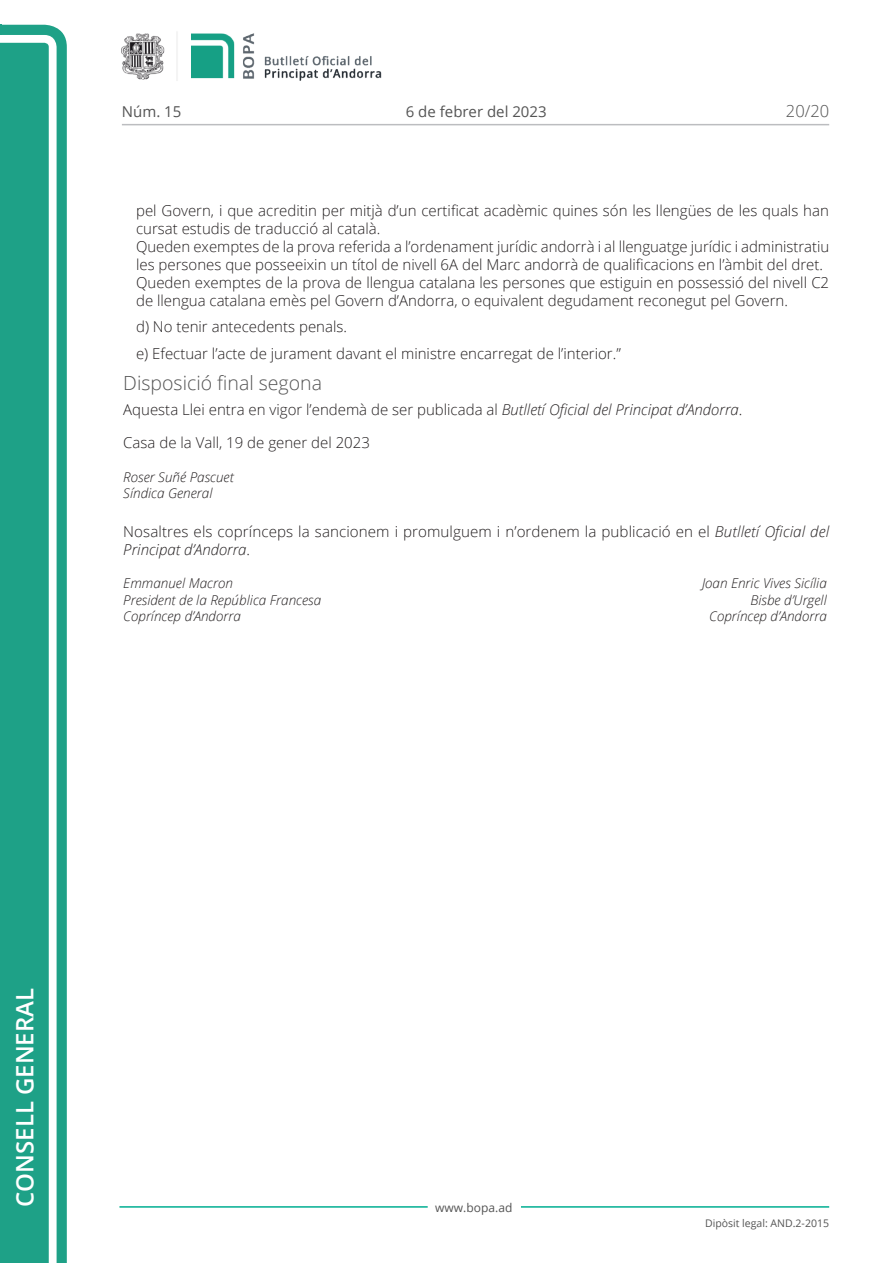
<style>
.page{position:relative;width:893px;height:1263px;background:#fff}
.page>*{position:absolute;margin:0;border:0;box-sizing:border-box;transform-origin:0 0}
.t1{font:600 24px "Open Sans";color:#fff}
.Titol_5{font:300 19.5px "Open Sans";color:#545454}
.t2{font:300 16.5px "Open Sans";color:#545454}
.Body_text_NOS{font:300 15px/18px "Open Sans";color:#231f20}
.Body_text_i{font:300 15px/18px "Open Sans";color:#231f20}
.Body_text{font:300 15px/18px "Open Sans";letter-spacing:.005em;color:#231f20}
.Data{font:300 15px "Open Sans";color:#231f20}
.t3{font:15px "Open Sans";color:#545454}
.signatura{font:italic 300 13.5px/16.5px "Open Sans";color:#231f20}
.t4{font:12px "Open Sans";color:#545454}
.t5{font:10.5px "Open Sans";color:#545454}
.s1{font-style:italic}
</style>
<div class="page">
<svg style="left:0;top:25px;width:67px;height:1238px;fill:#1ea187"></svg>
<div style="left:0;top:43px;width:49px;height:1220px;background:#1ea187"></div>
<img style="left:122px;top:32px;width:260px;height:49px">
<hr style="left:119px;top:1206px;width:309px;height:2px;background:#00ae91">
<hr style="left:521px;top:1206px;width:308px;height:2px;background:#00ae91">
<hr style="left:122px;top:124px;width:707px;height:1px;background:#bcbdc0">
<p class="t3" style="left:122px;top:102px;width:61px">Núm. 15</p>
<p class="t3" style="left:406px;top:102px;width:142px">6 de febrer del 2023</p>
<p class="t2" style="left:786px;top:100px;width:45px">20/20</p>
<p class="Body_text_NOS" style="left:136px;top:201px;width:694px">pel Govern, i que acreditin per mitjà d’un certificat acadèmic quines són les llengües de les quals han cursat estudis de traducció al català.</p>
<p class="Body_text_NOS" style="left:136px;top:237px;width:695px">Queden exemptes de la prova referida a l’ordenament jurídic andorrà i al llenguatge jurídic i administratiu les persones que posseeixin un títol de nivell 6A del Marc andorrà de qualificacions en l’àmbit del dret.</p>
<p class="Body_text_i" style="left:136px;top:273px;width:695px">Queden exemptes de la prova de llengua catalana les persones que estiguin en possessió del nivell C2 de llengua catalana emès pel Govern d’Andorra, o equivalent degudament reconegut pel Govern.</p>
<p class="Body_text_i" style="left:136px;top:317px;width:212px">d) No tenir antecedents penals.</p>
<p class="Body_text_i" style="left:136px;top:344px;width:486px">e) Efectuar l’acte de jurament davant el ministre encarregat de l’interior.”</p>
<p class="Titol_5" style="left:123px;top:369px;width:200px">Disposició final segona</p>
<p class="Body_text" style="left:123px;top:400px;width:621px">Aquesta Llei entra en vigor l’endemà de ser publicada al <span class="s1">Butlletí Oficial del Principat d’Andorra</span>.</p>
<p class="Data" style="left:123px;top:432px;width:248px">Casa de la Vall, 19 de gener del 2023</p>
<p class="signatura" style="left:123px;top:468px;width:112px">Roser Suñé Pascuet<br>Síndica General</p>
<p class="Body_text" style="left:123px;top:522px;width:707px">Nosaltres els coprínceps la sancionem i promulguem i n’ordenem la publicació en el <span class="s1">Butlletí Oficial del<br>Principat d’Andorra</span>.</p>
<p class="signatura" style="left:123px;top:575px;width:111px">Emmanuel Macron</p>
<p class="signatura" style="left:702px;top:575px;width:126px">Joan Enric Vives Sicília</p>
<p class="signatura" style="left:123px;top:591px;width:199px">President de la República Francesa</p>
<p class="signatura" style="left:750px;top:591px;width:78px">Bisbe d’Urgell</p>
<p class="signatura" style="left:123px;top:608px;width:119px">Copríncep d’Andorra</p>
<p class="signatura" style="left:709px;top:608px;width:119px">Copríncep d’Andorra</p>
<h1 class="t1" style="left:8px;top:1207px;width:220px;rotate:-90deg">Consell General</h1>
<p class="t4" style="left:435px;top:1199px;width:79px">www.bopa.ad</p>
<p class="t5" style="left:705px;top:1216px;width:125px">Dipòsit legal: AND.2-2015</p>
</div>
